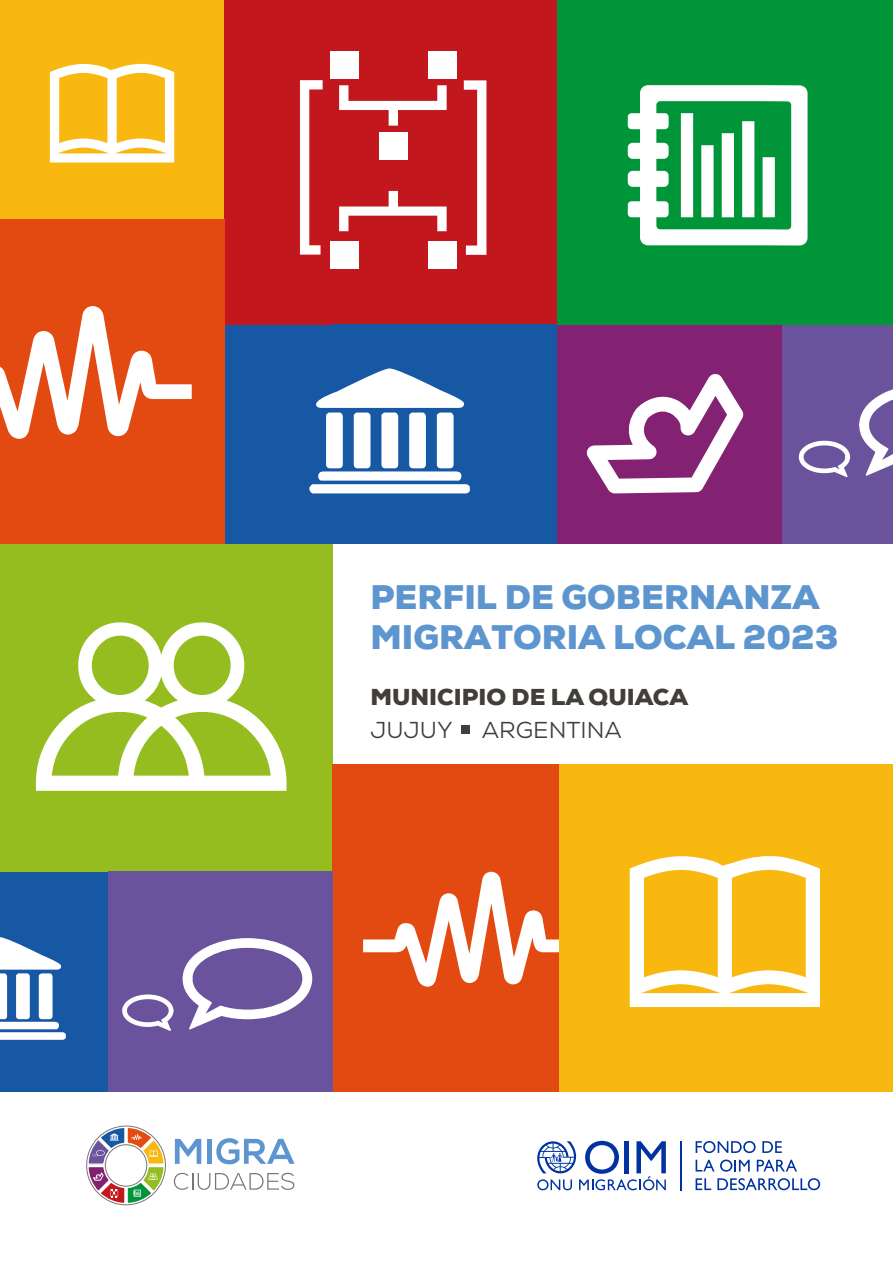
<style>
.page{position:relative;width:893px;height:1263px;background:#fff}
.page>*{position:absolute;margin:0;border:0;box-sizing:border-box;transform-origin:0 0}
.t1{font:900 34.05px/40.8px "Nexa";color:#5d95cf}
.t2{font:900 22.95px "Nexa";color:#423e3a}
.t3{font:22.95px "Nexa";color:#423e3a}
</style>
<div class="page">
<div style="left:0;top:0;width:225px;height:220px;background:#f8b810"></div>
<div style="left:0;top:871px;width:221px;height:221px;background:#1758a4"></div>
<div style="left:225px;top:324px;width:226px;height:220px;background:#1758a4"></div>
<div style="left:671px;top:324px;width:222px;height:220px;background:#6b529c"></div>
<div style="left:557px;top:324px;width:225px;height:220px;background:#832172"></div>
<div style="left:0;top:544px;width:332px;height:327px;background:#96bd1f"></div>
<div style="left:225px;top:0;width:334px;height:324px;background:#c2171c"></div>
<div style="left:557px;top:0;width:336px;height:324px;background:#009539"></div>
<div style="left:0;top:219px;width:225px;height:325px;background:#e34a11"></div>
<div style="left:332px;top:764px;width:227px;height:328px;background:#e34a11"></div>
<div style="left:108px;top:871px;width:224px;height:221px;background:#6b529c"></div>
<div style="left:332px;top:324px;width:225px;height:220px;background:#1758a4"></div>
<svg style="left:363px;top:872px;width:196px;height:115px"></svg>
<svg style="left:0;top:306px;width:192px;height:133px"></svg>
<svg style="left:309px;top:368px;width:161px;height:125px"></svg>
<svg style="left:0;top:937px;width:66px;height:103px"></svg>
<svg style="left:182px;top:938px;width:131px;height:92px"></svg>
<svg style="left:122px;top:994px;width:52px;height:37px"></svg>
<div style="left:428px;top:241px;width:28px;height:27px;background:#fff"></div>
<div style="left:330px;top:241px;width:28px;height:27px;background:#fff"></div>
<div style="left:379px;top:132px;width:28px;height:28px;background:#fff"></div>
<div style="left:428px;top:51px;width:28px;height:28px;background:#fff"></div>
<div style="left:330px;top:51px;width:28px;height:28px;background:#fff"></div>
<svg style="left:339px;top:191px;width:108px;height:40px"></svg>
<svg style="left:339px;top:85px;width:108px;height:41px"></svg>
<svg style="left:464px;top:80px;width:22px;height:175px"></svg>
<svg style="left:300px;top:80px;width:23px;height:175px"></svg>
<svg style="left:628px;top:85px;width:179px;height:160px"></svg>
<svg style="left:36px;top:622px;width:250px;height:169px"></svg>
<svg style="left:586px;top:374px;width:158px;height:119px"></svg>
<div style="left:559px;top:764px;width:334px;height:328px;background:#f8b810"></div>
<svg style="left:630px;top:856px;width:190px;height:151px"></svg>
<svg style="left:50px;top:63px;width:124px;height:99px"></svg>
<div style="left:461px;top:725px;width:9px;height:8px;background:#423e3a"></div>
<svg style="left:859px;top:389px;width:34px;height:87px"></svg>
<svg style="left:798px;top:440px;width:53px;height:37px"></svg>
<svg style="left:537px;top:1141px;width:129px;height:49px"></svg>
<hr style="left:680px;top:1141px;width:1px;height:49px;background:#0033a1">
<svg style="left:696px;top:1141px;width:60px;height:12px"></svg>
<svg style="left:762px;top:1141px;width:20px;height:12px"></svg>
<svg style="left:696px;top:1160px;width:18px;height:11px"></svg>
<svg style="left:720px;top:1159px;width:30px;height:13px"></svg>
<svg style="left:757px;top:1160px;width:40px;height:11px"></svg>
<svg style="left:696px;top:1178px;width:15px;height:12px"></svg>
<svg style="left:717px;top:1178px;width:103px;height:12px"></svg>
<svg style="left:175px;top:1139px;width:26px;height:25px"></svg>
<div style="left:207px;top:1139px;width:5px;height:25px;background:#5d95d0"></div>
<svg style="left:216px;top:1138px;width:79px;height:26px"></svg>
<svg style="left:174px;top:1173px;width:120px;height:17px"></svg>
<svg style="left:86px;top:1125px;width:80px;height:81px"></svg>
<p class="t1" style="left:370px;top:576px;width:469px">PERFIL DE GOBERNANZA<br>MIGRATORIA LOCAL 2023</p>
<p class="t2" style="left:370px;top:682px;width:319px">MUNICIPIO DE LA QUIACA</p>
<p class="t3" style="left:370px;top:715px;width:84px">JUJUY</p>
<p class="t3" style="left:482px;top:715px;width:142px">ARGENTINA</p>
</div>
